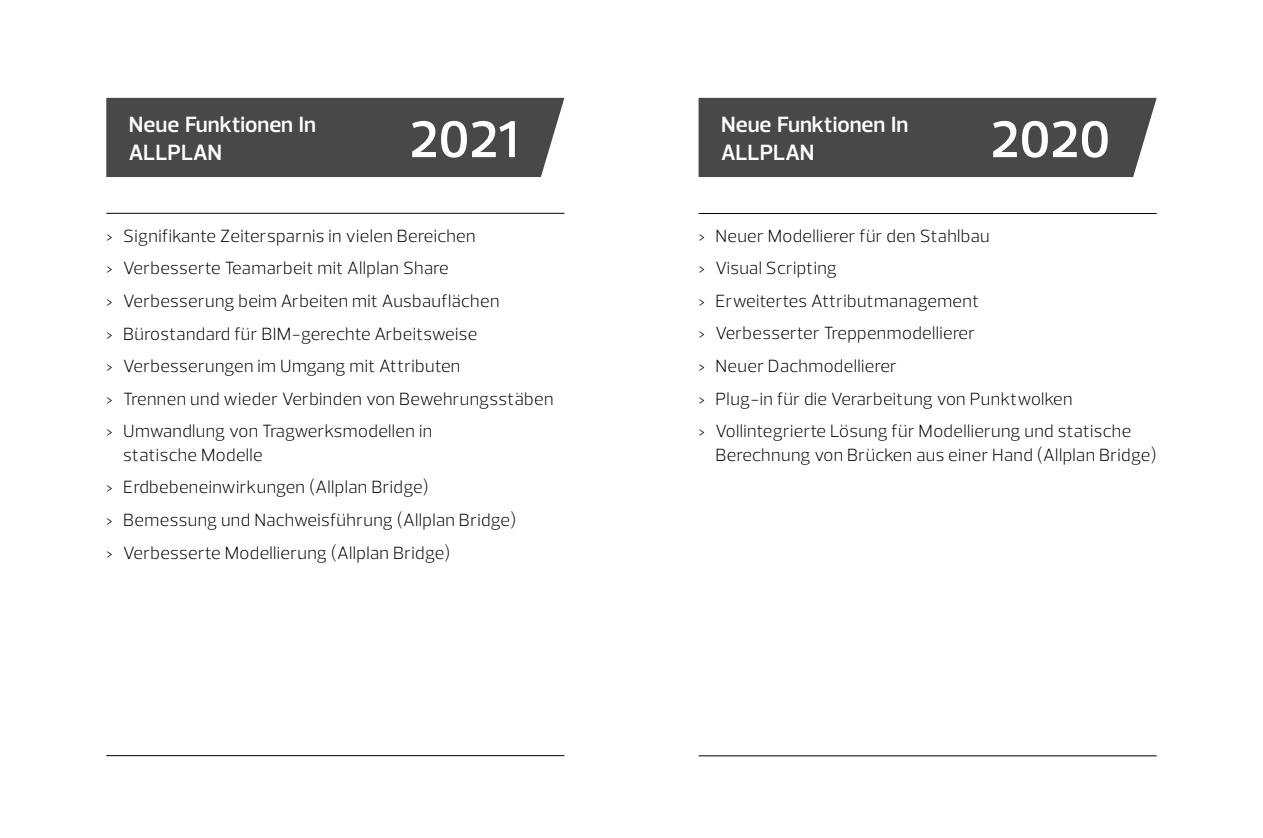
<style>
.page{position:relative;width:1263px;height:838px;background:#fff}
.page>*{position:absolute;margin:0;border:0;box-sizing:border-box;transform-origin:0 0}
.Jahreszahl{font:600 52.5px "Prelo";color:#fff}
.Seitenhead{font:600 22.5px/27.8px "Prelo";color:#fff}
.t1{font:300 18px/23.2px "Prelo";letter-spacing:.02em;color:#000}
</style>
<div class="page">
<div style="left:698px;top:98px;width:459px;height:79px;background:#474847"></div>
<hr style="left:698px;top:213px;width:459px;height:1px;background:#000">
<hr style="left:698px;top:755px;width:459px;height:1px;background:#000">
<div style="left:106px;top:98px;width:458px;height:79px;background:#474847"></div>
<hr style="left:106px;top:213px;width:458px;height:1px;background:#000">
<hr style="left:106px;top:755px;width:458px;height:1px;background:#000">
<p class="Seitenhead" style="left:129px;top:111px;width:189px">Neue Funktionen In<br>ALLPLAN</p>
<p class="Jahreszahl" style="left:410px;top:107px;width:110px">2021</p>
<p class="t1" style="left:106px;top:224px;width:371px">&gt; Signifikante Zeitersparnis in vielen Bereichen</p>
<p class="t1" style="left:106px;top:257px;width:344px">&gt; Verbesserte Teamarbeit mit Allplan Share</p>
<p class="t1" style="left:106px;top:289px;width:395px">&gt; Verbesserung beim Arbeiten mit Ausbauflächen</p>
<p class="t1" style="left:106px;top:322px;width:372px">&gt; Bürostandard für BIM-gerechte Arbeitsweise</p>
<p class="t1" style="left:106px;top:354px;width:356px">&gt; Verbesserungen im Umgang mit Attributen</p>
<p class="t1" style="left:106px;top:387px;width:449px">&gt; Trennen und wieder Verbinden von Bewehrungsstäben</p>
<p class="t1" style="left:123px;top:420px;width:310px;text-indent:-17px">&gt; Umwandlung von Tragwerksmodellen in statische Modelle</p>
<p class="t1" style="left:106px;top:476px;width:324px">&gt; Erdbebeneinwirkungen (Allplan Bridge)</p>
<p class="t1" style="left:106px;top:508px;width:412px">&gt; Bemessung und Nachweisführung (Allplan Bridge)</p>
<p class="t1" style="left:106px;top:541px;width:346px">&gt; Verbesserte Modellierung (Allplan Bridge)</p>
<p class="Seitenhead" style="left:721px;top:111px;width:189px">Neue Funktionen In<br>ALLPLAN</p>
<p class="Jahreszahl" style="left:990px;top:107px;width:121px">2020</p>
<p class="t1" style="left:698px;top:224px;width:293px">&gt; Neuer Modellierer für den Stahlbau</p>
<p class="t1" style="left:698px;top:257px;width:140px">&gt; Visual Scripting</p>
<p class="t1" style="left:698px;top:289px;width:282px">&gt; Erweitertes Attributmanagement</p>
<p class="t1" style="left:698px;top:321px;width:278px">&gt; Verbesserter Treppenmodellierer</p>
<p class="t1" style="left:698px;top:355px;width:200px">&gt; Neuer Dachmodellierer</p>
<p class="t1" style="left:698px;top:387px;width:376px">&gt; Plug-in für die Verarbeitung von Punktwolken</p>
<p class="t1" style="left:715px;top:420px;width:443px;text-indent:-17px">&gt; Vollintegrierte Lösung für Modellierung und statische<br>Berechnung von Brücken aus einer Hand (Allplan Bridge)</p>
</div>
